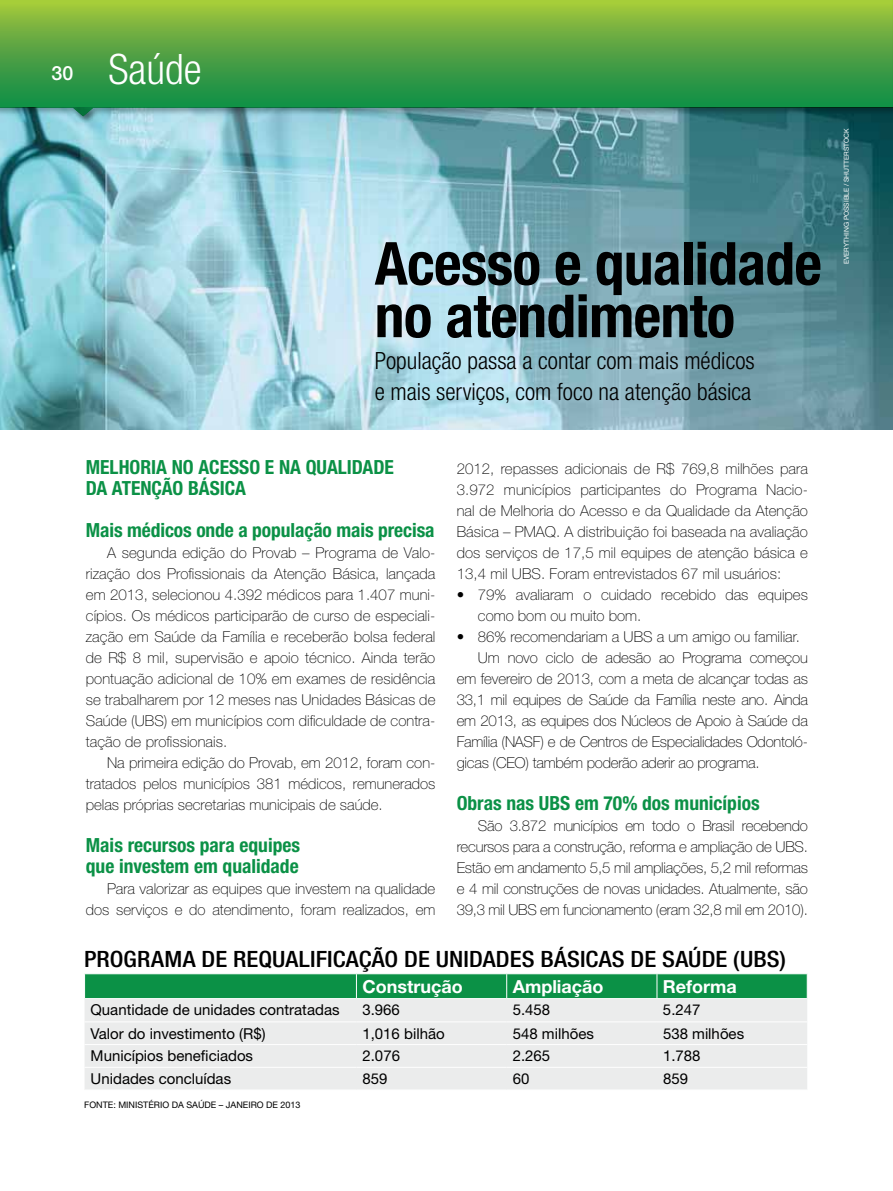
<style>
.page{position:relative;width:893px;height:1191px;background:#fff}
.page>*{position:absolute;margin:0;border:0;box-sizing:border-box;transform-origin:0 0}
.t1{font:700 condensed 59.4px/52.5px "Helvetica Neue LT Std";letter-spacing:-.01em;color:#000}
.t2{font:300 condensed 42px "Helvetica Neue LT Std";color:#fff}
.t3{font:300 condensed 23.7px/31.5px "Helvetica Neue LT Std";color:#000}
.t4{font:500 condensed 22.5px "Helvetica Neue LT Std";color:#000;scale:1.1 1}
.t5{font:700 condensed 19.5px/21px "Helvetica Neue LT Std";color:#0b9146}
.t6{font:700 18px "Helvetica Neue LT Std";color:#fff}
.t7{font:100 15px/21px "Helvetica Neue LT Std";color:#000;text-align:justify}
.t8{font:15px "Helvetica Neue LT Std";color:#000}
.t9{font:100 15px "Helvetica Neue LT Std";letter-spacing:-.02em;color:#000}
.t10{font:9px "Helvetica Neue LT Std";color:#000}
.t11{font:6.75px "Helvetica Neue LT Std";color:#fff}
.s1{font-weight:500;font-stretch:normal;font-size:19.65px}
</style>
<div class="page">
<svg style="left:0;top:0;width:72px;height:107px;background:#56a642"></svg>
<div style="left:72px;top:0;width:821px;height:124px;background:#000;opacity:.3"></div>
<img style="left:0;top:107px;width:893px;height:323px">
<div style="left:85px;top:999px;width:722px;height:90px;background:#ebecec"></div>
<svg style="left:84px;top:973px;width:724px;height:25px;background:#199751"></svg>
<hr style="left:85px;top:1067px;width:271px;height:1px;background:#fff">
<hr style="left:85px;top:1044px;width:271px;height:1px;background:#fff">
<hr style="left:85px;top:1021px;width:271px;height:1px;background:#fff">
<hr style="left:356px;top:1021px;width:151px;height:1px;background:#fff">
<hr style="left:356px;top:1044px;width:151px;height:1px;background:#fff">
<hr style="left:356px;top:1067px;width:151px;height:1px;background:#fff">
<hr style="left:507px;top:1067px;width:150px;height:1px;background:#fff">
<hr style="left:507px;top:1044px;width:150px;height:1px;background:#fff">
<hr style="left:507px;top:1021px;width:150px;height:1px;background:#fff">
<hr style="left:657px;top:1021px;width:150px;height:1px;background:#fff">
<hr style="left:657px;top:1044px;width:150px;height:1px;background:#fff">
<hr style="left:657px;top:1067px;width:150px;height:1px;background:#fff">
<p class="t2" style="left:51px;top:45px;width:152px"><span class="s1">30</span> Saúde</p>
<p class="t1" style="left:375px;top:236px;width:449px">Acesso e qualidade no atendimento</p>
<p class="t3" style="left:375px;top:344px;width:381px">População passa a contar com mais médicos e mais serviços, com foco na atenção básica</p>
<p class="t5" style="left:86px;top:456px;width:310px">MELHORIA NO ACESSO E NA QUALIDADE<br>DA ATENÇÃO BÁSICA</p>
<p class="t5" style="left:86px;top:519px;width:350px">Mais médicos onde a população mais precisa</p>
<p class="t7" style="left:107px;top:542px;width:330px">A segunda edição do Provab – Programa de Valo-</p>
<p class="t7" style="left:86px;top:563px;width:351px">rização dos Profissionais da Atenção Básica, lançada</p>
<p class="t7" style="left:86px;top:584px;width:351px">em 2013, selecionou 4.392 médicos para 1.407 muni-</p>
<p class="t7" style="left:86px;top:605px;width:351px">cípios. Os médicos participarão de curso de especiali-</p>
<p class="t7" style="left:86px;top:626px;width:351px">zação em Saúde da Família e receberão bolsa federal</p>
<p class="t7" style="left:86px;top:647px;width:351px">de R$ 8 mil, supervisão e apoio técnico. Ainda terão</p>
<p class="t7" style="left:86px;top:668px;width:351px">pontuação adicional de 10% em exames de residência</p>
<p class="t7" style="left:86px;top:689px;width:351px">se trabalharem por 12 meses nas Unidades Básicas de</p>
<p class="t7" style="left:86px;top:710px;width:351px">Saúde (UBS) em municípios com dificuldade de contra-</p>
<p class="t7" style="left:86px;top:731px;width:143px">tação de profissionais.</p>
<p class="t7" style="left:107px;top:752px;width:330px">Na primeira edição do Provab, em 2012, foram con-</p>
<p class="t7" style="left:86px;top:773px;width:351px">tratados pelos municípios 381 médicos, remunerados</p>
<p class="t7" style="left:86px;top:794px;width:298px">pelas próprias secretarias municipais de saúde.</p>
<p class="t5" style="left:86px;top:834px;width:216px">Mais recursos para equipes que investem em qualidade</p>
<p class="t7" style="left:86px;top:878px;width:351px;text-align:right">Para valorizar as equipes que investem na qualidade dos serviços e do atendimento, foram realizados, em</p>
<p class="t7" style="left:457px;top:458px;width:353px">2012, repasses adicionais de R$ 769,8 milhões para 3.972 municípios participantes do Programa Nacio&shy;nal de Melhoria do Acesso e da Qualidade da Atenção Básica – PMAQ. A distribuição foi baseada na avaliação dos serviços de 17,5 mil equipes de atenção básica e 13,4 mil UBS. Foram entrevistados 67 mil usuários:</p>
<p class="t7" style="left:478px;top:584px;width:331px;text-indent:-21px">• 79% avaliaram o cuidado recebido das equipes como bom ou muito bom.</p>
<p class="t7" style="left:457px;top:626px;width:345px">• 86% recomendariam a UBS a um amigo ou familiar.</p>
<p class="t7" style="left:478px;top:647px;width:331px">Um novo ciclo de adesão ao Programa começou</p>
<p class="t7" style="left:457px;top:668px;width:353px">em fevereiro de 2013, com a meta de alcançar todas as</p>
<p class="t9" style="left:457px;top:691px;width:353px">33,1 mil equipes de Saúde da Família neste ano. Ainda</p>
<p class="t7" style="left:457px;top:710px;width:353px">em 2013, as equipes dos Núcleos de Apoio à Saúde da</p>
<p class="t7" style="left:457px;top:731px;width:353px">Família (NASF) e de Centros de Especialidades Odontoló-</p>
<p class="t7" style="left:457px;top:752px;width:304px">gicas (CEO) também poderão aderir ao programa.</p>
<p class="t5" style="left:457px;top:792px;width:305px">Obras nas UBS em 70% dos municípios</p>
<p class="t7" style="left:457px;top:815px;width:353px;text-indent:21px">São 3.872 municípios em todo o Brasil recebendo recursos para a construção, reforma e ampliação de UBS.<br>Estão em andamento 5,5 mil ampliações, 5,2 mil reformas e 4 mil construções de novas unidades. Atualmente, são 39,3 mil UBS em funcionamento (eram 32,8 mil em 2010).</p>
<p class="t4" style="left:84px;top:946px;width:639px">PROGRAMA DE REQUALIFICAÇÃO DE UNIDADES BÁSICAS DE SAÚDE (UBS)</p>
<p class="t6" style="left:362px;top:975px;width:102px">Construção</p>
<p class="t6" style="left:513px;top:975px;width:92px">Ampliação</p>
<p class="t6" style="left:663px;top:975px;width:75px">Reforma</p>
<p class="t8" style="left:91px;top:1001px;width:250px">Quantidade de unidades contratadas</p>
<p class="t8" style="left:362px;top:1001px;width:39px">3.966</p>
<p class="t8" style="left:513px;top:1001px;width:39px">5.458</p>
<p class="t8" style="left:663px;top:1001px;width:39px">5.247</p>
<p class="t8" style="left:91px;top:1024px;width:177px">Valor do investimento (R$)</p>
<p class="t8" style="left:362px;top:1024px;width:84px">1,016 bilhão</p>
<p class="t8" style="left:513px;top:1024px;width:83px">548 milhões</p>
<p class="t8" style="left:663px;top:1024px;width:83px">538 milhões</p>
<p class="t8" style="left:91px;top:1047px;width:164px">Municípios beneficiados</p>
<p class="t8" style="left:362px;top:1047px;width:39px">2.076</p>
<p class="t8" style="left:513px;top:1047px;width:39px">2.265</p>
<p class="t8" style="left:663px;top:1047px;width:39px">1.788</p>
<p class="t8" style="left:91px;top:1069px;width:142px">Unidades concluídas</p>
<p class="t8" style="left:362px;top:1069px;width:27px">859</p>
<p class="t8" style="left:513px;top:1069px;width:18px">60</p>
<p class="t8" style="left:663px;top:1069px;width:27px">859</p>
<p class="t10" style="left:84px;top:1099px;width:153px">Fonte: Ministério da Saúde – JANEI</p>
<p class="t10" style="left:251px;top:1099px;width:51px">RO DE 2013</p>
<p class="t11" style="left:842px;top:264px;width:137px;rotate:-90deg">everything possible / shutterstock</p>
</div>
